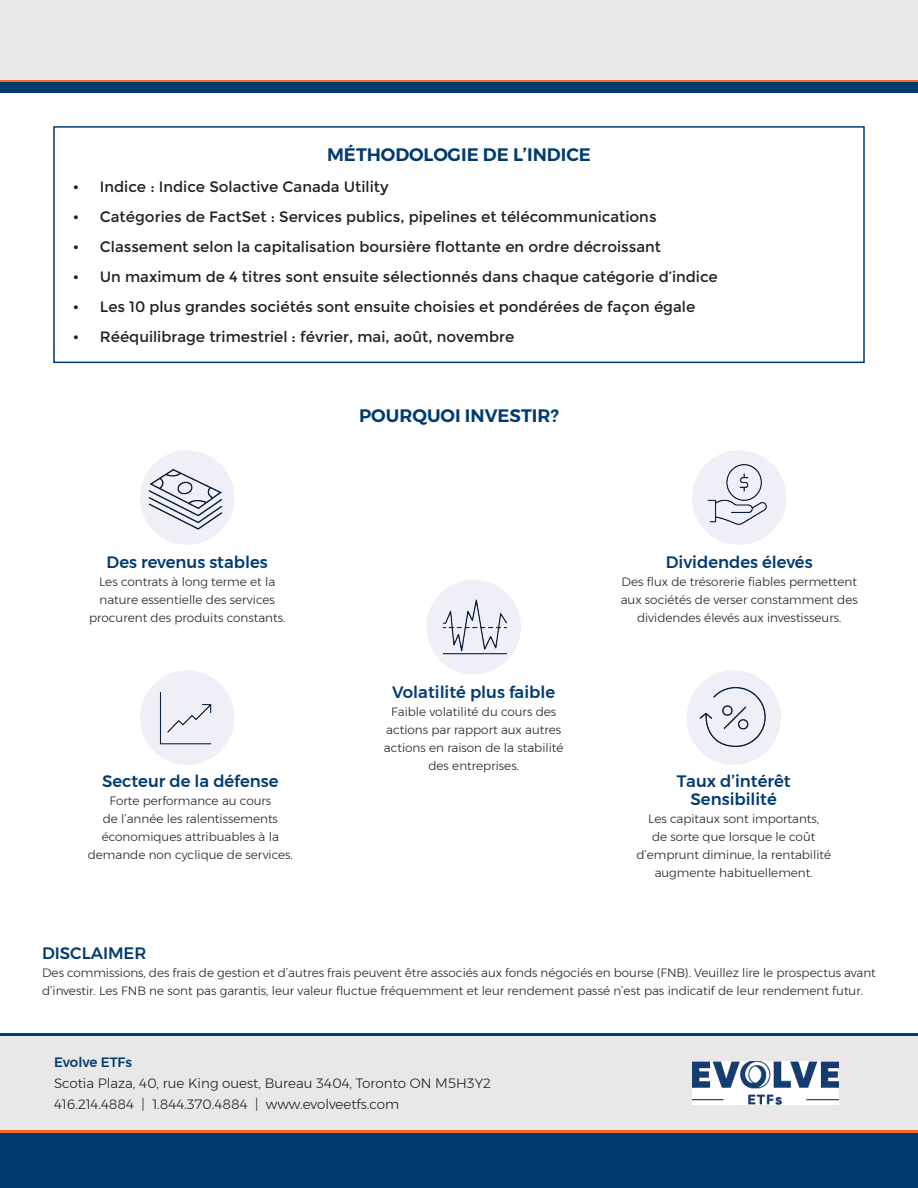
<style>
.page{position:relative;width:918px;height:1188px;background:#fff}
.page>*{position:absolute;margin:0;border:0;box-sizing:border-box;transform-origin:0 0}
.t1{font:600 18px "Montserrat";color:#003b70}
.t2{font:500 16.5px "Montserrat";color:#003b70}
.t3{font:15px "Montserrat";color:#231f20}
.t4{font:300 13.5px/21px "Montserrat";color:#231f20}
.t5{font:500 13.5px "Montserrat";color:#003b70}
.t6{font:300 12px/18px "Montserrat";color:#231f20;text-align:center}
</style>
<div class="page">
<div style="left:0;top:0;width:918px;height:80px;background:#e9e7e8"></div>
<hr style="left:0;top:80px;width:918px;height:3px;background:#ef6a22">
<div style="left:0;top:83px;width:918px;height:10px;background:#003b70"></div>
<div style="left:0;top:1036px;width:918px;height:94px;background:#e9e7e8"></div>
<hr style="left:0;top:1033px;width:918px;height:3px;background:#003b70">
<div style="left:0;top:1132px;width:918px;height:56px;background:#003b70"></div>
<hr style="left:0;top:1130px;width:918px;height:3px;background:#ef6a22">
<img style="left:692px;top:1061px;width:146px;height:43px">
<img style="left:140px;top:450px;width:94px;height:95px;border-radius:47px">
<div style="left:140px;top:670px;width:94px;height:95px;background:#eff0f7;border-radius:50%"></div>
<img style="left:151px;top:678px;width:76px;height:77px">
<div style="left:426px;top:580px;width:95px;height:94px;background:#eff0f7;border-radius:50%"></div>
<img style="left:431px;top:596px;width:80px;height:68px">
<div style="left:692px;top:450px;width:95px;height:95px;background:#eff0f7;border-radius:50%"></div>
<img style="left:707px;top:455px;width:73px;height:85px">
<img style="left:687px;top:671px;width:94px;height:91px">
<div style="left:53px;top:126px;width:812px;height:237px;border:2px solid #003b70"></div>
<p class="t1" style="left:327px;top:140px;width:265px">MÉTHODOLOGIE DE L’INDICE</p>
<p class="t3" style="left:73px;top:178px;width:317px">• Indice : Indice Solactive Canada Utility</p>
<p class="t3" style="left:73px;top:208px;width:585px">• Catégories de FactSet : Services publics, pipelines et télécommunications</p>
<p class="t3" style="left:73px;top:238px;width:590px">• Classement selon la capitalisation boursière flottante en ordre décroissant</p>
<p class="t3" style="left:73px;top:268px;width:647px">• Un maximum de 4 titres sont ensuite sélectionnés dans chaque catégorie d’indice</p>
<p class="t3" style="left:73px;top:298px;width:624px">• Les 10 plus grandes sociétés sont ensuite choisies et pondérées de façon égale</p>
<p class="t3" style="left:73px;top:328px;width:443px">• Rééquilibrage trimestriel : février, mai, août, novembre</p>
<p class="t2" style="left:107px;top:549px;width:163px">Des revenus stables</p>
<p class="t6" style="left:89px;top:572px;width:198px">Les contrats à long terme et la nature essentielle des services procurent des produits constants.</p>
<p class="t2" style="left:102px;top:768px;width:178px">Secteur de la défense</p>
<p class="t6" style="left:88px;top:792px;width:207px">Forte performance au cours<br>de l’année les ralentissements économiques attribuables à la demande non cyclique de services.</p>
<p class="t1" style="left:359px;top:401px;width:201px">POURQUOI INVESTIR?</p>
<p class="t2" style="left:392px;top:679px;width:164px">Volatilité plus faible</p>
<p class="t6" style="left:384px;top:702px;width:181px">Faible volatilité du cours des actions par rapport aux autres actions en raison de la stabilité des entreprises.</p>
<p class="t2" style="left:666px;top:549px;width:148px">Dividendes élevés</p>
<p class="t6" style="left:621px;top:572px;width:239px">Des flux de trésorerie fiables permettent aux sociétés de verser constamment des dividendes élevés aux investisseurs.</p>
<p class="t2" style="left:677px;top:768px;width:116px">Taux d’intérêt</p>
<p class="t2" style="left:691px;top:786px;width:88px">Sensibilité</p>
<p class="t6" style="left:636px;top:810px;width:196px">Les capitaux sont importants,<br>de sorte que lorsque le coût d’emprunt diminue, la rentabilité augmente habituellement.</p>
<p class="t2" style="left:42px;top:940px;width:106px">DISCLAIMER</p>
<p class="t6" style="left:42px;top:963px;width:835px;text-align:left">Des commissions, des frais de gestion et d’autres frais peuvent être associés aux fonds négociés en bourse (FNB). Veuillez lire le prospectus avant d’investir. Les FNB ne sont pas garantis, leur valeur fluctue fréquemment et leur rendement passé n’est pas indicatif de leur rendement futur.</p>
<p class="t5" style="left:54px;top:1052px;width:80px">Evolve ETFs</p>
<p class="t4" style="left:54px;top:1073px;width:438px">Scotia Plaza, 40, rue King ouest, Bureau 3404, Toronto ON M5H3Y2<br>416.214.4884 | 1.844.370.4884 | www.evolveetfs.com</p>
</div>
